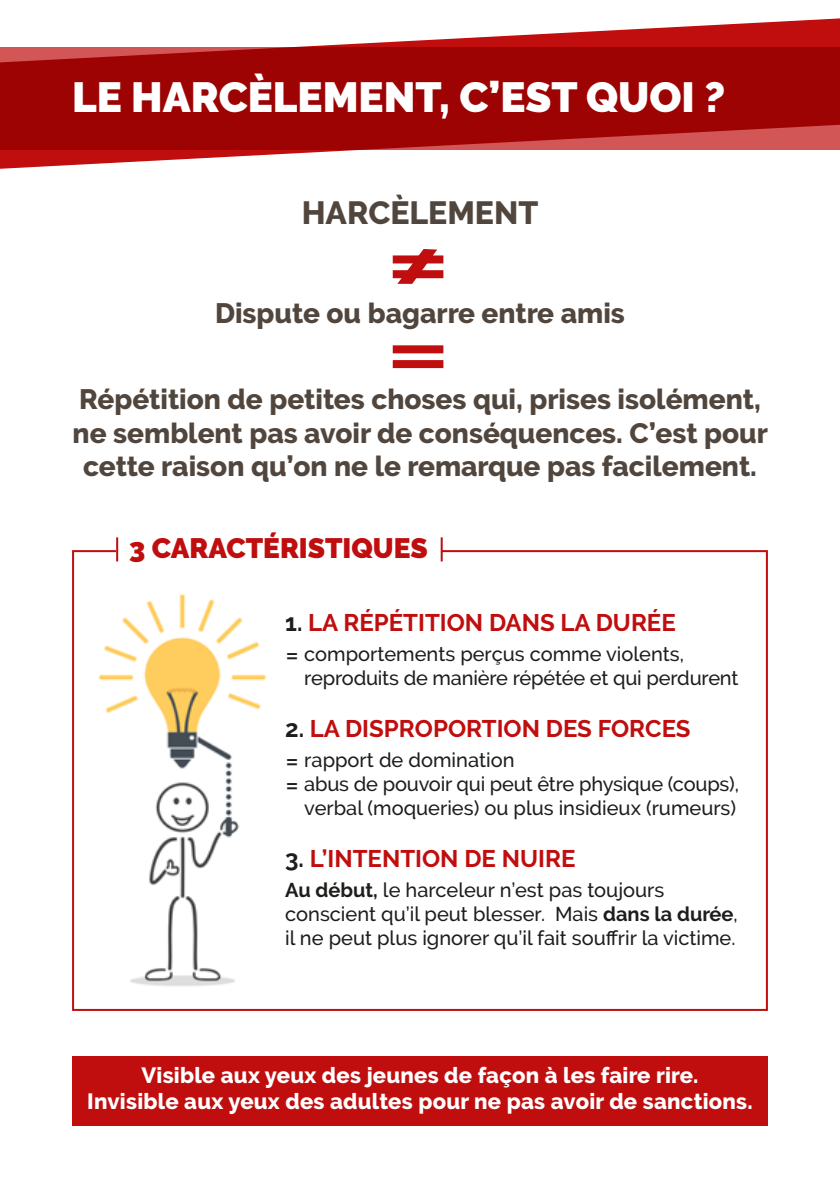
<style>
.page{position:relative;width:840px;height:1191px;background:#fff}
.page>*{position:absolute;margin:0;border:0;box-sizing:border-box;transform-origin:0 0}
.t1{font:900 42px "Raleway";color:#fff}
.t2{font:800 32px "Raleway";color:#51463d}
.t3{font:800 28px/33.6px "Raleway";color:#51463d;text-align:center}
.t4{font:900 28px "Raleway";color:#c00d0e}
.t5{font:700 24px "Raleway";color:#c00d0e}
.t6{font:800 22px/26.4px "Raleway";letter-spacing:.01em;color:#fff;text-align:center}
.t7{font:500 20px/24px "Raleway";color:#1d1d1b}
.s1{color:#1d1d1b}
.s2{font-size:32px}
.s3{font-weight:700}
</style>
<div class="page">
<img style="left:98px;top:594px;width:169px;height:393px">
<svg style="left:0;top:18px;width:839px;height:151px"></svg>
<svg style="left:0;top:47px;width:839px;height:103px;fill:#9e0304"></svg>
<div style="left:72px;top:1056px;width:695px;height:70px;background:#c00d0e"></div>
<div style="left:392px;top:255px;width:51px;height:8px;background:#c00d0e"></div>
<div style="left:392px;top:270px;width:51px;height:8px;background:#c00d0e"></div>
<svg style="left:397px;top:249px;width:40px;height:35px"></svg>
<div style="left:392px;top:345px;width:51px;height:8px;background:#c00d0e"></div>
<div style="left:392px;top:360px;width:51px;height:8px;background:#c00d0e"></div>
<hr style="left:116px;top:537px;width:2px;height:24px;background:#c00d0e">
<hr style="left:440px;top:537px;width:2px;height:24px;background:#c00d0e">
<h1 class="t1" style="left:72px;top:72px;width:654px">LE HARCÈLEMENT, C’EST QUOI ?</h1>
<h2 class="t2" style="left:301px;top:195px;width:238px">HARCÈLEMENT</h2>
<h3 class="t3" style="left:215px;top:296px;width:411px">Dispute ou bagarre entre amis</h3>
<h3 class="t3" style="left:73px;top:383px;width:696px">Répétition de petites choses qui, prises isolément, ne semblent pas avoir de conséquences. C’est pour cette raison qu’on ne le remarque pas facilement.</h3>
<h3 class="t4" style="left:129px;top:532px;width:300px">3 CARACTÉRISTIQUES</h3>
<p class="t5" style="left:285px;top:608px;width:392px"><span class="s1">1.</span> LA RÉPÉTITION DANS LA DURÉE</p>
<p class="t7" style="left:304px;top:641px;width:435px;text-indent:-19px"><span class="s2">=</span> comportements perçus comme violents, reproduits de manière répétée et qui perdurent</p>
<p class="t5" style="left:285px;top:715px;width:406px"><span class="s1">2.</span> LA DISPROPORTION DES FORCES</p>
<p class="t7" style="left:285px;top:747px;width:231px"><span class="s2">=</span> rapport de domination</p>
<p class="t7" style="left:285px;top:771px;width:455px"><span class="s2">=</span> abus de pouvoir qui peut être physique (coups),</p>
<p class="t7" style="left:304px;top:795px;width:433px">verbal (moqueries) ou plus insidieux (rumeurs)</p>
<p class="t5" style="left:285px;top:845px;width:291px"><span class="s1">3.</span> L’INTENTION DE NUIRE</p>
<p class="t7" style="left:285px;top:878px;width:454px"><span class="s3">Au début,</span> le harceleur n’est pas toujours conscient qu’il peut blesser. Mais <span class="s3">dans la durée</span>, il ne peut plus ignorer qu’il fait souffrir la victime.</p>
<p class="t6" style="left:87px;top:1061px;width:666px">Visible aux yeux des jeunes de façon à les faire rire.<br>Invisible aux yeux des adultes pour ne pas avoir de sanctions.</p>
</div>
